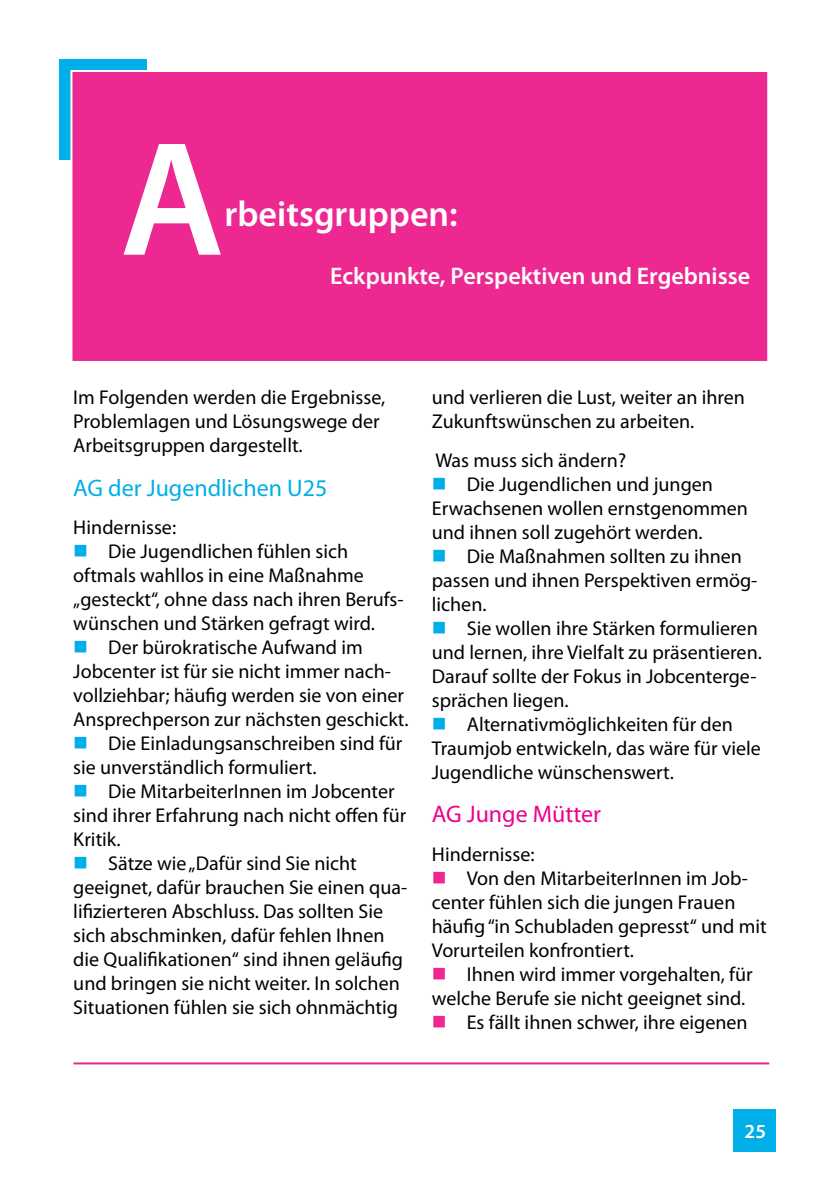
<style>
.page{position:relative;width:840px;height:1191px;background:#fff}
.page>*{position:absolute;margin:0;border:0;box-sizing:border-box;transform-origin:0 0}
.t1{font:600 164.2px "Myriad Pro";color:#fff}
.t2{font:600 36px "Myriad Pro";color:#fff}
.t3{font:600 24px "Myriad Pro";color:#fff}
.t4{font:24px "Myriad Pro";color:#00aee8}
.t5{font:24px "Myriad Pro";color:#ec008c}
.t6{font:20px/24px "Myriad Pro";color:#000}
.t7{font:600 20px "Myriad Pro";color:#fff}
.s1{color:#00aee8}
.s2{color:#ed2891}
</style>
<div class="page">
<div style="left:733px;top:1109px;width:42px;height:42px;background:#00aee8"></div>
<hr style="left:73px;top:1062px;width:695px;height:2px;background:#ed2891">
<div style="left:59px;top:59px;width:87px;height:100px;background:#00aee8"></div>
<div style="left:71px;top:71px;width:696px;height:291px;background:#ed2891"></div>
<div style="left:70px;top:70px;width:698px;height:293px;border:2px solid #fff"></div>
<h1 class="t1" style="left:120px;top:95px;width:106px">A</h1>
<h2 class="t2" style="left:224px;top:191px;width:234px">rbeitsgruppen:</h2>
<p class="t3" style="left:330px;top:260px;width:421px">Eckpunkte, Perspektiven und Ergebnisse</p>
<p class="t6" style="left:73px;top:385px;width:313px">Im Folgenden werden die Ergebnisse,<br>Problemlagen und Lösungswege der<br>Arbeitsgruppen dargestellt.</p>
<p class="t4" style="left:73px;top:473px;width:255px">AG der Jugendlichen U25</p>
<p class="t6" style="left:73px;top:515px;width:104px">Hindernisse:</p>
<p class="t6" style="left:73px;top:539px;width:331px"><span class="s1">■</span> Die Jugendlichen fühlen sich oftmals wahllos in eine Maßnahme „gesteckt“, ohne dass nach ihren Berufs&shy;wünschen und Stärken gefragt wird.</p>
<p class="t6" style="left:73px;top:635px;width:337px"><span class="s1">■</span> Der bürokratische Aufwand im Jobcenter ist für sie nicht immer nach&shy;vollziehbar; häufig werden sie von einer Ansprechperson zur nächsten geschickt.</p>
<p class="t6" style="left:73px;top:731px;width:330px"><span class="s1">■</span> Die Einladungsanschreiben sind für sie unverständlich formuliert.</p>
<p class="t6" style="left:73px;top:779px;width:334px"><span class="s1">■</span> Die MitarbeiterInnen im Jobcenter sind ihrer Erfahrung nach nicht offen für<br>Kritik.</p>
<p class="t6" style="left:73px;top:851px;width:335px"><span class="s1">■</span> Sätze wie „Dafür sind Sie nicht geeignet, dafür brauchen Sie einen qua&shy;lifizierteren Abschluss. Das sollten Sie sich abschminken, dafür fehlen Ihnen die Qualifikationen“ sind ihnen geläufig und bringen sie nicht weiter. In solchen Situationen fühlen sie sich ohnmächtig</p>
<p class="t6" style="left:431px;top:385px;width:314px">und verlieren die Lust, weiter an ihren<br>Zukunftswünschen zu arbeiten.</p>
<p class="t6" style="left:435px;top:448px;width:192px">Was muss sich ändern?</p>
<p class="t6" style="left:431px;top:472px;width:317px"><span class="s1">■</span> Die Jugendlichen und jungen<br>Erwachsenen wollen ernstgenommen und ihnen soll zugehört werden.</p>
<p class="t6" style="left:431px;top:544px;width:327px"><span class="s1">■</span> Die Maßnahmen sollten zu ihnen passen und ihnen Perspektiven ermög&shy;lichen.</p>
<p class="t6" style="left:431px;top:616px;width:331px"><span class="s1">■</span> Sie wollen ihre Stärken formulieren und lernen, ihre Vielfalt zu präsentieren.<br>Darauf sollte der Fokus in Jobcenterge&shy;sprächen liegen.</p>
<p class="t6" style="left:431px;top:712px;width:330px"><span class="s1">■</span> Alternativmöglichkeiten für den<br>Traumjob entwickeln, das wäre für viele<br>Jugendliche wünschenswert.</p>
<p class="t5" style="left:431px;top:799px;width:171px">AG Junge Mütter</p>
<p class="t6" style="left:431px;top:841px;width:104px">Hindernisse:</p>
<p class="t6" style="left:431px;top:865px;width:336px"><span class="s2">■</span> Von den MitarbeiterInnen im Job&shy;center fühlen sich die jungen Frauen häufig “in Schubladen gepresst“ und mit Vorurteilen konfrontiert.</p>
<p class="t6" style="left:431px;top:961px;width:322px"><span class="s2">■</span> Ihnen wird immer vorgehalten, für welche Berufe sie nicht geeignet sind.</p>
<p class="t6" style="left:431px;top:1009px;width:317px"><span class="s2">■</span> Es fällt ihnen schwer, ihre eigenen</p>
<p class="t7" style="left:744px;top:1118px;width:23px">25</p>
</div>
